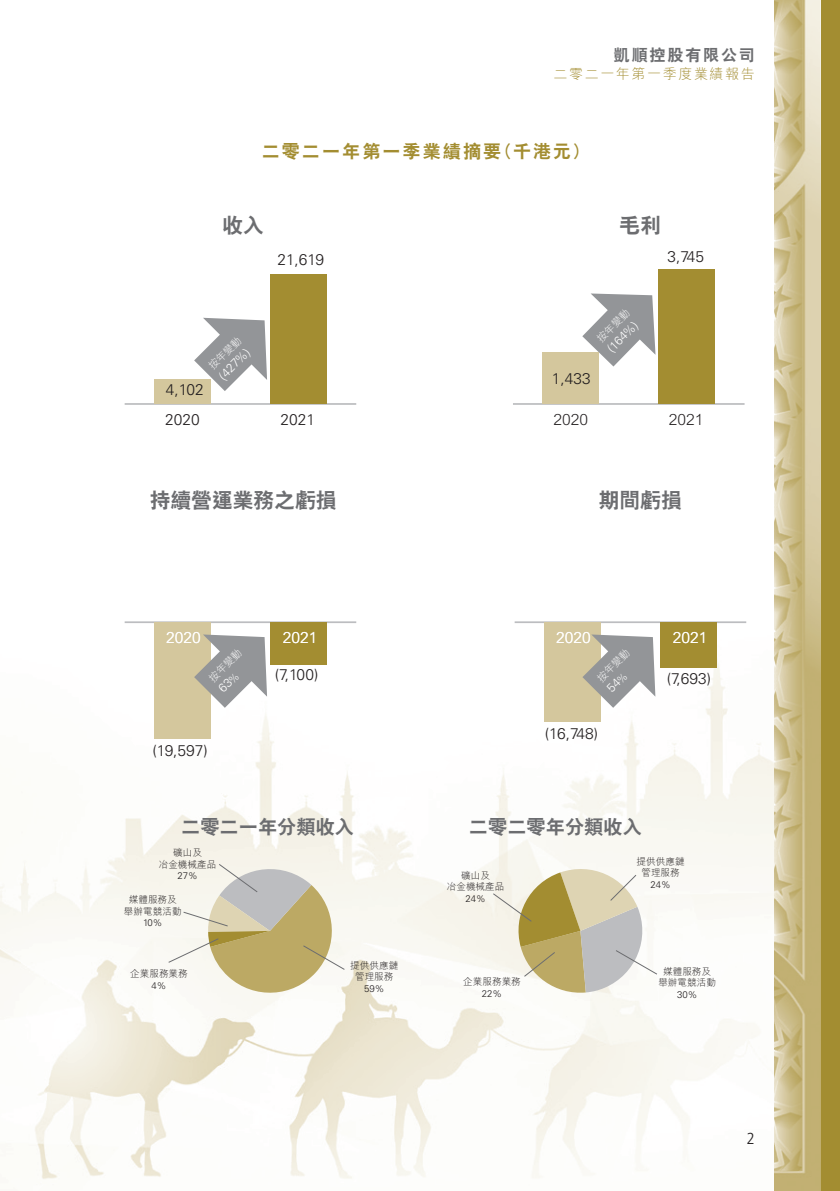
<style>
.page{position:relative;width:840px;height:1191px;background:#fff}
.page>*{position:absolute;margin:0;border:0;box-sizing:border-box;transform-origin:0 0}
.t1{font:20.8px "C Hei 2 HK Xbold E Ten B5 H";color:#6c6d70}
.t2{font:19.2px "C Hei 2 HK Xbold E Ten B5 H";color:#6c6d70}
._03_H1{font:800 18px "C Hei 2 HK";letter-spacing:.115em;color:#a38d31}
.t3{font:800 16px "C Hei 2 HK";letter-spacing:.115em;color:#6c6d70}
.t4{font:300 16px "Frutiger LT Std";color:#231f20;scale:.9 1}
.t5{font:300 15.6px "Univers LT Std";color:#231f20}
.t6{font:15.6px "M Hei HK Light E Ten B5 H";color:#fff}
.t7{font:15.6px "M Hei HK Light E Ten B5 H";color:#231f20}
.t8{font:300 14px "M Hei HK";letter-spacing:.115em;color:#a38d31}
.t9{font:12px "M Hei HK Light E Ten B5 H";color:#fff}
.t10{font:10.4px "M Hei HK Light E Ten B5 H";color:#fff}
.t11{font:9.6px/11.6px "M Hei HK Light E Ten B5 H";color:#231f20;text-align:center}
.s1{font-family:"Univers LT Std";font-weight:300}
</style>
<div class="page">
<img style="left:0;top:269px;width:774px;height:910px">
<div style="left:811px;top:0;width:28px;height:1191px;background:#a38d31"></div>
<img style="left:774px;top:0;width:45px;height:1191px">
<svg style="left:582px;top:293px;width:73px;height:73px"></svg>
<svg style="left:194px;top:318px;width:73px;height:73px"></svg>
<hr style="left:125px;top:621px;width:231px;height:2px;background:#bcbdc0">
<div style="left:154px;top:622px;width:57px;height:117px;background:#d4c79d"></div>
<div style="left:270px;top:622px;width:56px;height:42px;background:#a38d31"></div>
<hr style="left:514px;top:621px;width:231px;height:2px;background:#bcbdc0">
<div style="left:544px;top:622px;width:56px;height:100px;background:#d4c79d"></div>
<div style="left:659px;top:622px;width:57px;height:46px;background:#a38d31"></div>
<hr style="left:512px;top:403px;width:232px;height:2px;background:#bcbdc0">
<div style="left:542px;top:353px;width:57px;height:51px;background:#d4c79d"></div>
<div style="left:658px;top:270px;width:56px;height:134px;background:#a38d31"></div>
<hr style="left:125px;top:403px;width:231px;height:2px;background:#bcbdc0">
<div style="left:154px;top:379px;width:57px;height:25px;background:#d4c79d"></div>
<div style="left:270px;top:275px;width:56px;height:129px;background:#a38d31"></div>
<svg style="left:208px;top:860px;width:130px;height:139px"></svg>
<svg style="left:512px;top:861px;width:138px;height:134px"></svg>
<svg style="left:167px;top:863px;width:490px;height:114px"></svg>
<svg style="left:194px;top:634px;width:73px;height:74px"></svg>
<svg style="left:582px;top:634px;width:73px;height:74px"></svg>
<h3 class="t3" style="left:613px;top:44px;width:142px">凱順控股有限公司</h3>
<h3 class="t8" style="left:553px;top:64px;width:203px">二零二一年第一季度業績報告</h3>
<p class="_03_H1" style="left:261px;top:139px;width:241px">二零二一年第一季業績摘要</p>
<p class="_03_H1" style="left:494px;top:139px;width:96px">（千港元(</p>
<p class="t1" style="left:222px;top:212px;width:43px">收入</p>
<p class="t5" style="left:277px;top:250px;width:48px">21,619</p>
<p class="t10" style="left:205px;top:362px;width:43px;rotate:-45deg">按年變動</p>
<p class="t9" style="left:214px;top:372px;width:40px;rotate:-45deg">)<span class="s1">427</span>%(</p>
<p class="t5" style="left:166px;top:380px;width:39px">4,102</p>
<p class="t5" style="left:165px;top:409px;width:36px">2020</p>
<p class="t5" style="left:280px;top:409px;width:36px">2021</p>
<p class="t1" style="left:619px;top:212px;width:43px">毛利</p>
<p class="t5" style="left:667px;top:247px;width:38px">3,745</p>
<p class="t10" style="left:593px;top:335px;width:43px;rotate:-45deg">按年變動</p>
<p class="t9" style="left:602px;top:344px;width:40px;rotate:-45deg">)<span class="s1">164</span>%(</p>
<p class="t5" style="left:551px;top:369px;width:40px">1,433</p>
<p class="t7" style="left:553px;top:408px;width:36px">2020</p>
<p class="t7" style="left:668px;top:408px;width:36px">2021</p>
<p class="t1" style="left:150px;top:486px;width:188px">持續營運業務之虧損</p>
<p class="t1" style="left:598px;top:486px;width:84px">期間虧損</p>
<p class="t6" style="left:166px;top:626px;width:36px">2020</p>
<p class="t6" style="left:282px;top:626px;width:36px">2021</p>
<p class="t6" style="left:556px;top:626px;width:36px">2020</p>
<p class="t6" style="left:672px;top:626px;width:36px">2021</p>
<p class="t10" style="left:205px;top:675px;width:43px;rotate:-45deg">按年變動</p>
<p class="t10" style="left:593px;top:675px;width:43px;rotate:-45deg">按年變動</p>
<p class="t5" style="left:275px;top:665px;width:45px">)7,100(</p>
<p class="t5" style="left:152px;top:741px;width:57px">)19,597(</p>
<p class="t5" style="left:544px;top:724px;width:55px">)16,748(</p>
<p class="t5" style="left:666px;top:669px;width:46px">)7,693(</p>
<p class="t2" style="left:181px;top:814px;width:174px">二零二一年分類收入</p>
<p class="t11" style="left:159px;top:846px;width:59px">礦山及<br>冶金機械產品<br><span class="s1">27%</span></p>
<p class="t11" style="left:124px;top:893px;width:59px">媒體服務及舉辦電競活動<br><span class="s1">10%</span></p>
<p class="t2" style="left:468px;top:814px;width:174px">二零二零年分類收入</p>
<p class="t11" style="left:636px;top:855px;width:49px">提供供應鏈管理服務<br><span class="s1">24%</span></p>
<p class="t11" style="left:446px;top:869px;width:59px">礦山及<br>冶金機械產品<br><span class="s1">24%</span></p>
<p class="t11" style="left:130px;top:967px;width:59px">企業服務業務<br><span class="s1">4%</span></p>
<p class="t11" style="left:350px;top:959px;width:49px">提供供應鏈管理服務<br><span class="s1">59%</span></p>
<p class="t11" style="left:658px;top:965px;width:59px">媒體服務及舉辦電競活動<br><span class="s1">30%</span></p>
<p class="t11" style="left:463px;top:975px;width:59px">企業服務業務<br><span class="s1">22%</span></p>
<h3 class="t4" style="left:746px;top:1129px;width:10px">2</h3>
</div>
